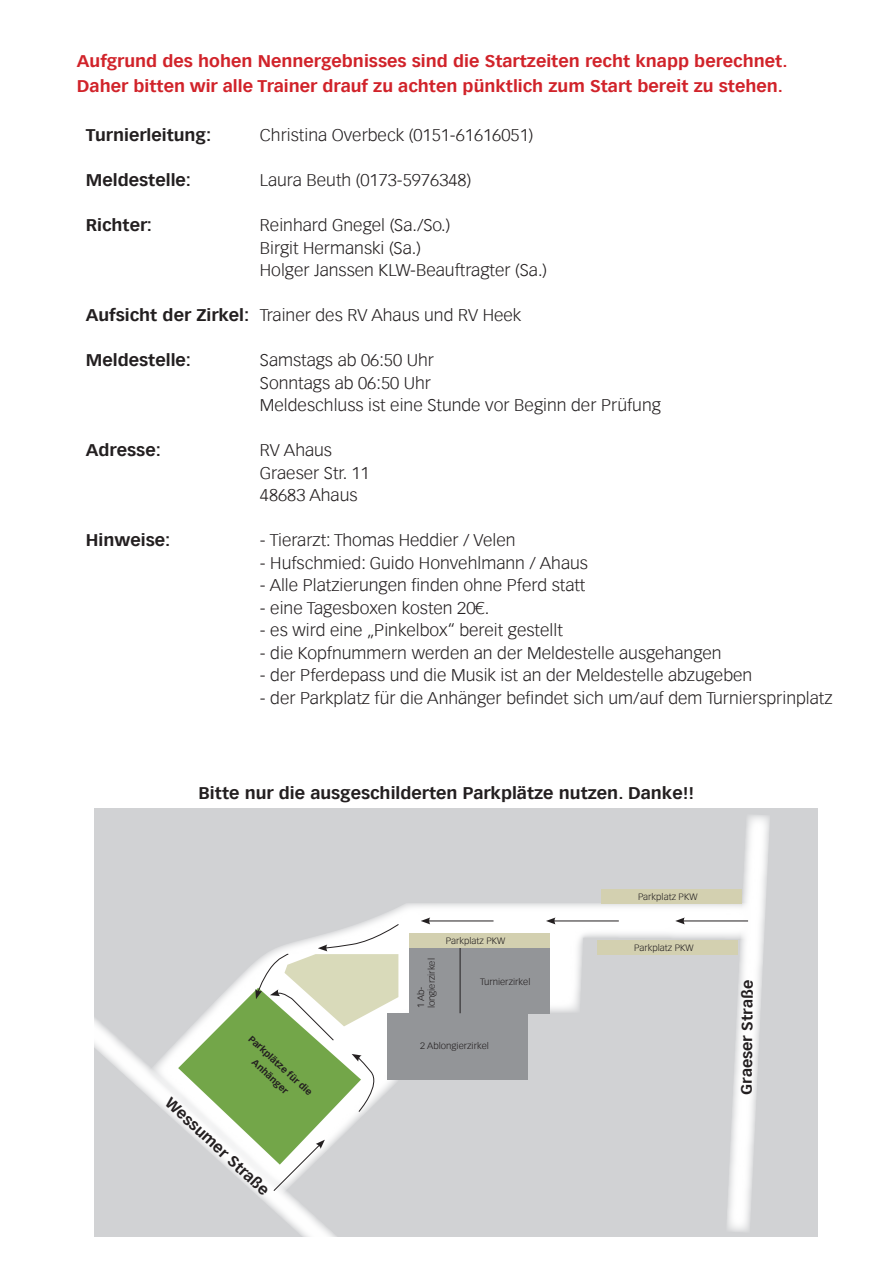
<style>
.page{position:relative;width:893px;height:1263px;background:#fff}
.page>*{position:absolute;margin:0;border:0;box-sizing:border-box;transform-origin:0 0}
.t1{font:300 16.5px/22.5px "Vectora Com";color:#231f20;scale:1.06 1}
.t2{font:700 16.5px/25.5px "Vectora Com";color:#d1232a;scale:1.06 1}
.t3{font:700 16.5px "Vectora Com";color:#231f20;scale:1.06 1}
.t4{font:700 14.7px "Vectora Com";color:#231f20;scale:1.06 1}
.t5{font:300 9px/10.8px "Vectora Com";color:#231f20;scale:1.06 1}
.t6{font:700 9px/15px "Vectora Com";color:#231f20;text-align:center;scale:1.06 1}
.s1{font-weight:700}
</style>
<div class="page">
<div style="left:94px;top:808px;width:724px;height:428px;background:#d1d2d4"></div>
<svg style="left:360px;top:903px;width:364px;height:177px"></svg>
<div style="left:409px;top:947px;width:140px;height:66px;background:#939598"></div>
<div style="left:387px;top:1013px;width:140px;height:66px;background:#939598"></div>
<svg style="left:724px;top:815px;width:45px;height:417px"></svg>
<svg style="left:94px;top:1018px;width:305px;height:219px"></svg>
<hr style="left:460px;top:947px;width:1px;height:66px;background:#231f20">
<div style="left:409px;top:933px;width:140px;height:14px;background:#d3d0b0"></div>
<div style="left:597px;top:940px;width:141px;height:14px;background:#d3d0b0"></div>
<div style="left:601px;top:889px;width:141px;height:14px;background:#d3d0b0"></div>
<hr style="left:682px;top:920px;width:66px;height:1px;background:#231f20">
<svg style="left:675px;top:917px;width:10px;height:7px"></svg>
<hr style="left:553px;top:920px;width:66px;height:1px;background:#231f20">
<svg style="left:546px;top:917px;width:9px;height:7px"></svg>
<hr style="left:428px;top:920px;width:65px;height:1px;background:#231f20">
<svg style="left:421px;top:917px;width:9px;height:7px"></svg>
<svg style="left:178px;top:924px;width:221px;height:268px"></svg>
<p class="t2" style="left:77px;top:48px;width:672px">Aufgrund des hohen Nennergebnisses sind die Startzeiten recht knapp berechnet.<br>Daher bitten wir alle Trainer drauf zu achten pünktlich zum Start bereit zu stehen.</p>
<p class="t3" style="left:86px;top:125px;width:120px">Turnierleitung:</p>
<p class="t1" style="left:260px;top:124px;width:259px">Christina Overbeck (0151-61616051)</p>
<p class="t3" style="left:86px;top:170px;width:101px">Meldestelle:</p>
<p class="t1" style="left:260px;top:169px;width:201px">Laura Beuth (0173-5976348)</p>
<p class="t3" style="left:86px;top:215px;width:64px">Richter:</p>
<p class="t1" style="left:260px;top:214px;width:272px">Reinhard Gnegel (Sa./So.)<br>Birgit Hermanski (Sa.)<br>Holger Janssen KLW-Beauftragter (Sa.)</p>
<p class="t1" style="left:86px;top:304px;width:412px"><span class="s1">Aufsicht der Zirkel:</span> Trainer des RV Ahaus und RV Heek</p>
<p class="t3" style="left:86px;top:350px;width:101px">Meldestelle:</p>
<p class="t1" style="left:260px;top:349px;width:380px">Samstags ab 06:50 Uhr<br>Sonntags ab 06:50 Uhr<br>Meldeschluss ist eine Stunde vor Beginn der Prüfung</p>
<p class="t3" style="left:86px;top:440px;width:72px">Adresse:</p>
<p class="t1" style="left:260px;top:439px;width:105px">RV Ahaus<br>Graeser Str. 11<br>48683 Ahaus</p>
<p class="t3" style="left:86px;top:530px;width:81px">Hinweise:</p>
<p class="t1" style="left:260px;top:529px;width:243px">- Tierarzt: Thomas Heddier / Velen</p>
<p class="t1" style="left:260px;top:552px;width:311px">- Hufschmied: Guido Honvehlmann / Ahaus</p>
<p class="t1" style="left:260px;top:574px;width:309px">- Alle Platzierungen finden ohne Pferd statt</p>
<p class="t1" style="left:260px;top:597px;width:218px">- eine Tagesboxen kosten 20€.</p>
<p class="t1" style="left:260px;top:619px;width:287px">- es wird eine „Pinkelbox“ bereit gestellt</p>
<p class="t1" style="left:260px;top:642px;width:437px">- die Kopfnummern werden an der Meldestelle ausgehangen</p>
<p class="t1" style="left:260px;top:664px;width:466px">- der Pferdepass und die Musik ist an der Meldestelle abzugeben</p>
<p class="t1" style="left:260px;top:687px;width:542px">- der Parkplatz für die Anhänger befindet sich um/auf dem Turniersprinplatz</p>
<p class="t3" style="left:199px;top:782px;width:469px">Bitte nur die ausgeschilderten Parkplätze nutzen. Danke!!</p>
<p class="t6" style="left:255px;top:1032px;width:80px;rotate:43deg">Parkplätze für die<br>Anhänger</p>
<p class="t4" style="left:174px;top:1094px;width:129px;rotate:43deg">Wessumer Straße</p>
<p class="t5" style="left:416px;top:1008px;width:49px;rotate:-90deg">1 Ab&shy;longierzirkel</p>
<p class="t5" style="left:446px;top:936px;width:58px">Parkplatz PKW</p>
<p class="t5" style="left:480px;top:977px;width:49px">Turnierzirkel</p>
<p class="t5" style="left:420px;top:1041px;width:66px">2 Ablongierzirkel</p>
<p class="t5" style="left:638px;top:892px;width:58px">Parkplatz PKW</p>
<p class="t5" style="left:634px;top:943px;width:58px">Parkplatz PKW</p>
<p class="t4" style="left:737px;top:1094px;width:109px;rotate:-89deg">Graeser Straße</p>
</div>
